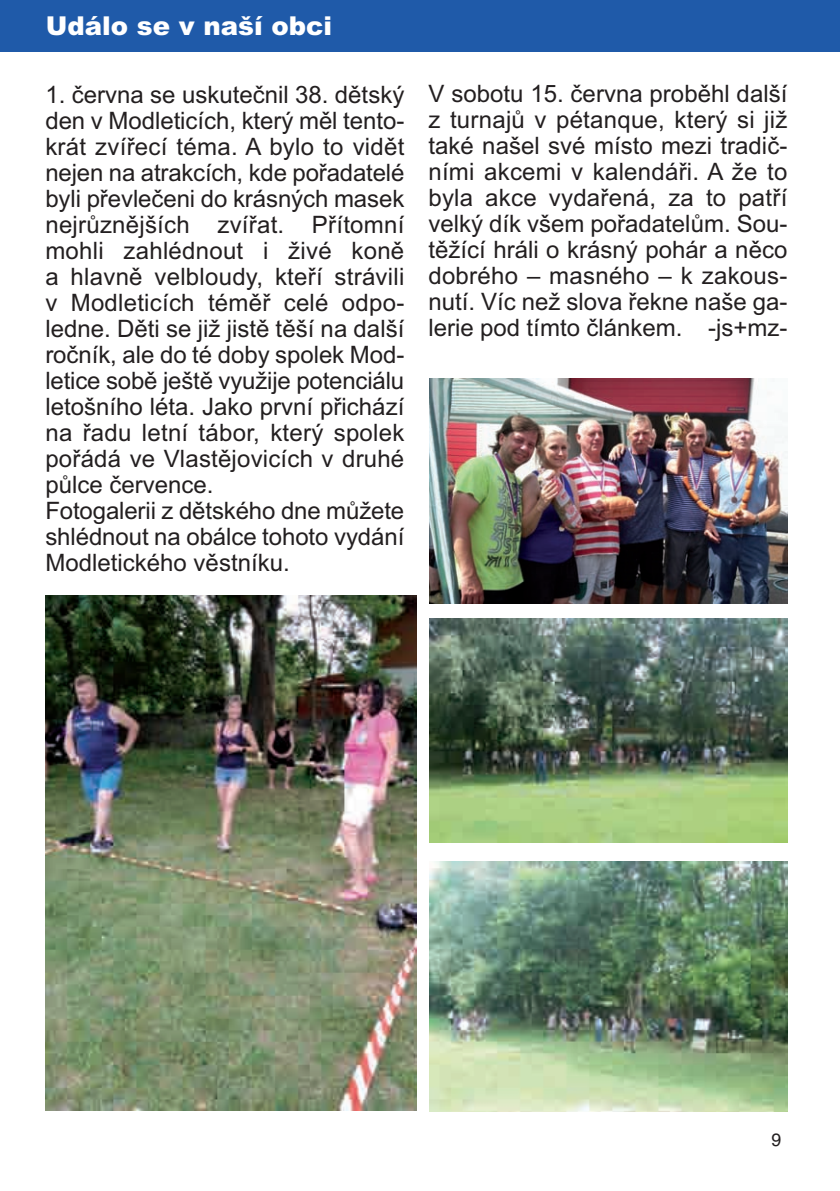
<style>
.page{position:relative;width:840px;height:1191px;background:#fff}
.page>*{position:absolute;margin:0;border:0;box-sizing:border-box;transform-origin:0 0}
.t1{font:900 26px "Arial";color:#fff}
.t2{font:24px/26px "Arial";color:#231f20}
.t3{font:18px "Helvetica";color:#231f20}
</style>
<div class="page">
<div style="left:0;top:0;width:839px;height:51px;background:#1f5aa9"></div>
<img style="left:429px;top:618px;width:358px;height:224px">
<img style="left:429px;top:378px;width:358px;height:225px">
<img style="left:45px;top:595px;width:371px;height:516px">
<img style="left:429px;top:862px;width:358px;height:249px">
<p class="t1" style="left:46px;top:11px;width:288px">Událo se v naší obci</p>
<p class="t2" style="left:45px;top:83px;width:360px">1. června se uskutečnil 38. dětský den v Modleticích, který měl tento&shy;krát zvířecí téma. A bylo to vidět nejen na atrakcích, kde pořadatelé byli převlečeni do krásných masek nejrůznějších zvířat. Přítomní mohli zahlédnout i živé koně a hlavně velbloudy, kteří strávili v Modleticích téměř celé odpo&shy;ledne. Děti se již jistě těší na další ročník, ale do té doby spolek Mod&shy;letice sobě ještě využije potenciálu letošního léta. Jako první přichází na řadu letní tábor, který spolek pořádá ve Vlastějovicích v druhé půlce července.<br>Fotogalerii z dětského dne můžete shlédnout na obálce tohoto vydání<br>Modletického věstníku.</p>
<p class="t2" style="left:428px;top:83px;width:360px;text-align:justify">V sobotu 15. června proběhl další z turnajů v pétanque, který si již také našel své místo mezi tradič&shy;ními akcemi v kalendáři. A že to byla akce vydařená, za to patří velký dík všem pořadatelům. Sou&shy;těžící hráli o krásný pohár a něco dobrého – masného – k zakous&shy;nutí. Víc než slova řekne naše ga&shy;lerie pod tímto článkem. -js+mz-</p>
<p class="t3" style="left:771px;top:1133px;width:12px">9</p>
</div>
